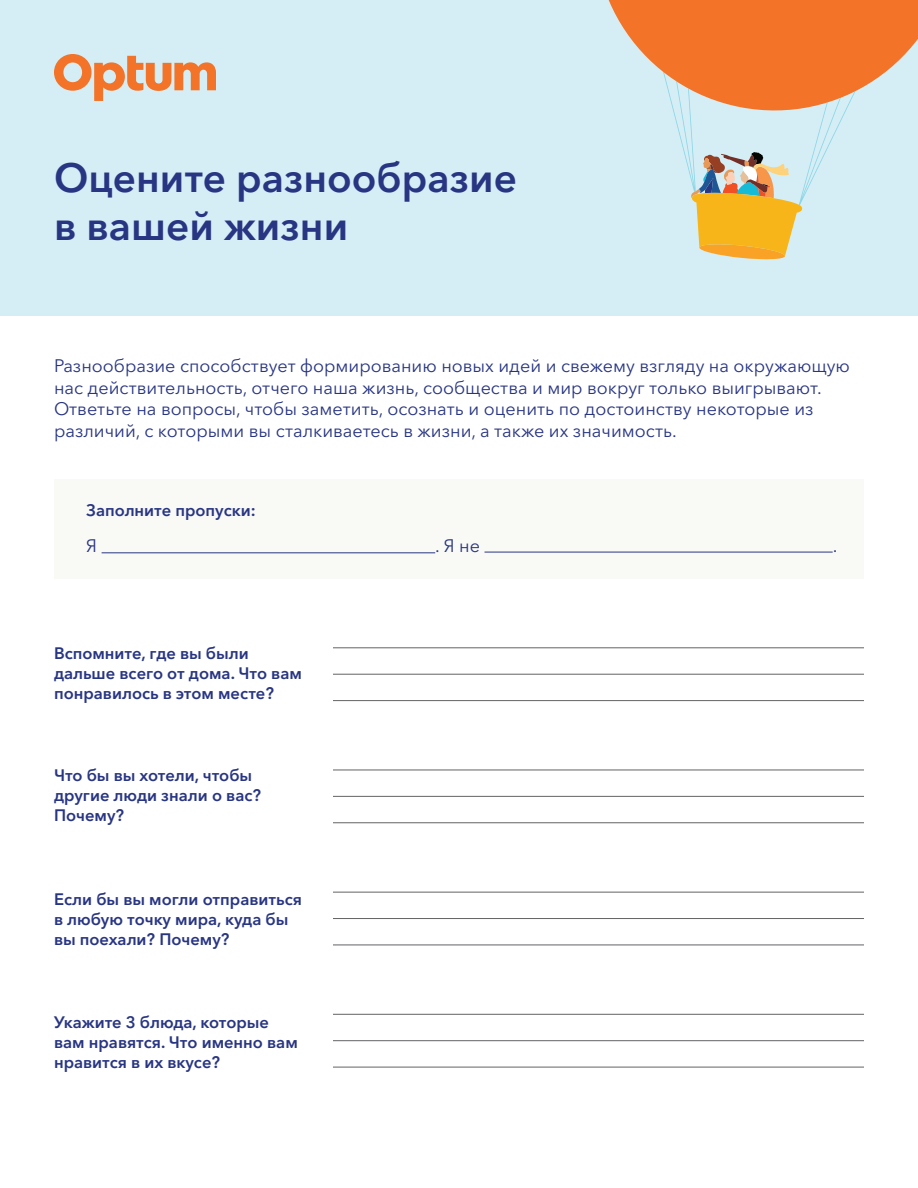
<style>
.page{position:relative;width:918px;height:1188px;background:#fff}
.page>*{position:absolute;margin:0;border:0;box-sizing:border-box;transform-origin:0 0}
.t1{font:600 40.5px/48.6px "Avenir Next Cyr";color:#283582}
.t2{font:18px/21.6px "Avenir Next Cyr";color:#283582}
.t3{font:600 16.5px/19.8px "Avenir Next Cyr";color:#283582}
</style>
<div class="page">
<div style="left:0;top:0;width:918px;height:316px;background:#d5eef5"></div>
<svg style="left:54px;top:54px;width:162px;height:47px"></svg>
<svg style="left:608px;top:0;width:310px;height:260px"></svg>
<div style="left:54px;top:479px;width:810px;height:100px;background:#f9f9f6"></div>
<hr style="left:333px;top:647px;width:531px;height:1px;background:#636366">
<hr style="left:333px;top:674px;width:531px;height:1px;background:#636366">
<hr style="left:333px;top:700px;width:531px;height:1px;background:#636366">
<hr style="left:333px;top:892px;width:531px;height:1px;background:#636366">
<hr style="left:333px;top:918px;width:531px;height:1px;background:#636366">
<hr style="left:333px;top:945px;width:531px;height:1px;background:#636366">
<hr style="left:333px;top:1014px;width:531px;height:1px;background:#636366">
<hr style="left:333px;top:1040px;width:531px;height:1px;background:#636366">
<hr style="left:333px;top:1067px;width:531px;height:1px;background:#636366">
<hr style="left:333px;top:770px;width:531px;height:1px;background:#636366">
<hr style="left:333px;top:796px;width:531px;height:1px;background:#636366">
<hr style="left:333px;top:822px;width:531px;height:1px;background:#636366">
<hr style="left:102px;top:552px;width:333px;height:1px;background:#283582">
<hr style="left:485px;top:552px;width:348px;height:1px;background:#283582">
<h1 class="t1" style="left:54px;top:153px;width:464px">Оцените разнообразие в вашей жизни</h1>
<p class="t2" style="left:54px;top:355px;width:798px">Разнообразие способствует формированию новых идей и свежему взгляду на окружающую нас действительность, отчего наша жизнь, сообщества и мир вокруг только выигрывают.<br>Ответьте на вопросы, чтобы заметить, осознать и оценить по достоинству некоторые из различий, с которыми вы сталкиваетесь в жизни, а также их значимость.</p>
<p class="t3" style="left:86px;top:500px;width:171px">Заполните пропуски:</p>
<p class="t2" style="left:86px;top:535px;width:12px">Я</p>
<p class="t2" style="left:435px;top:535px;width:46px">. Я не</p>
<p class="t2" style="left:833px;top:535px;width:6px">.</p>
<p class="t3" style="left:54px;top:643px;width:250px">Вспомните, где вы были дальше всего от дома. Что вам понравилось в этом месте?</p>
<p class="t3" style="left:54px;top:765px;width:209px">Что бы вы хотели, чтобы другие люди знали о вас?<br>Почему?</p>
<p class="t3" style="left:54px;top:890px;width:250px">Если бы вы могли отправиться в любую точку мира, куда бы вы поехали? Почему?</p>
<p class="t3" style="left:54px;top:1013px;width:245px">Укажите 3 блюда, которые вам нравятся. Что именно вам нравится в их вкусе?</p>
</div>
